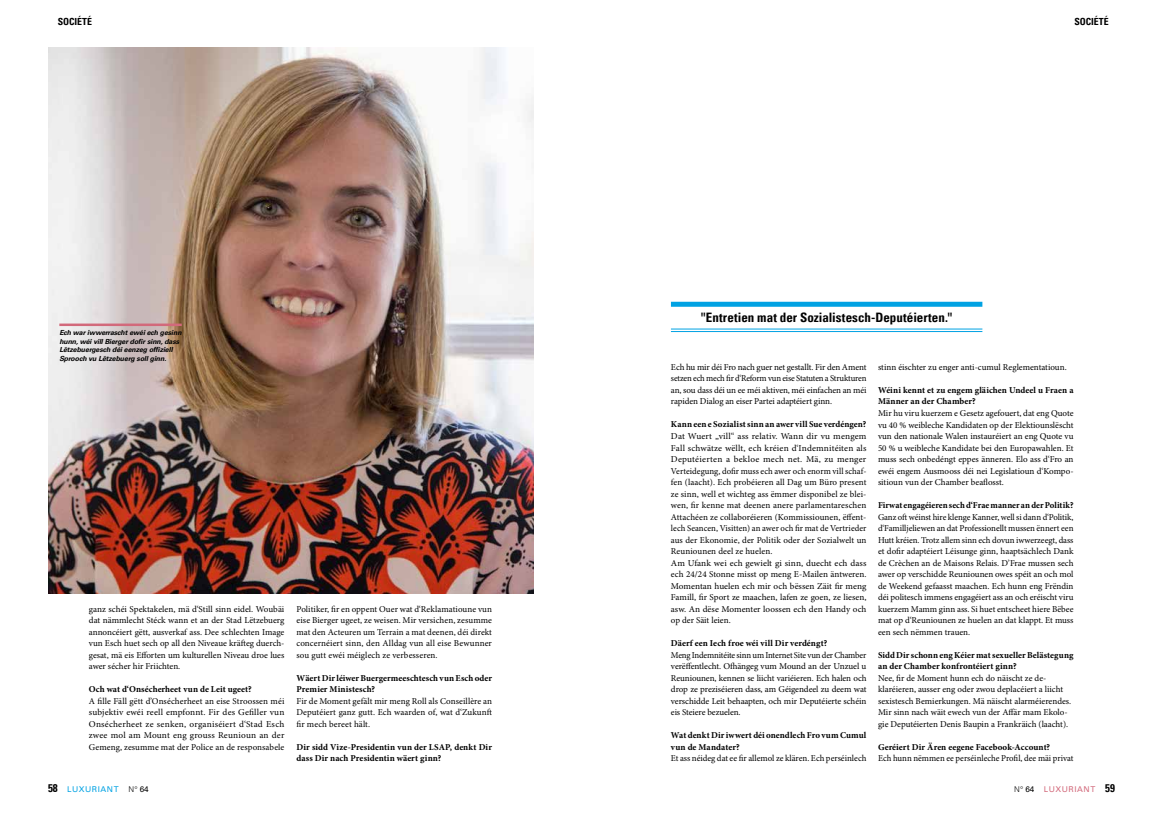
<style>
.page{position:relative;width:1163px;height:823px;background:#fff}
.page>*{position:absolute;margin:0;border:0;box-sizing:border-box;transform-origin:0 0}
.t1{font:700 condensed 13px "Univers LT Pro";color:#000}
.t2{font:700 condensed 9.8px "Univers LT Pro";color:#000}
.t3{font:9px/11.5px "Minion Pro";color:#000;text-align:justify}
.t4{font:700 9px/11.5px "Minion Pro";letter-spacing:.005em;color:#000}
.t5{font:8px "Univers LT Pro 55 Roman";letter-spacing:.065em;color:#00a2e3}
.t6{font:8px "Univers LT Pro 55 Roman";letter-spacing:.065em;color:#d2697b}
.t7{font:italic 700 7px/8.6px "Univers LT Pro 65";letter-spacing:-.01em;color:#000}
.s1{font-family:"Univers LT Pro";font-weight:700;font-stretch:condensed;font-size:11px;color:#000}
.s2{font-family:"Univers LT Pro 45";font-weight:300;color:#000}
.s3{color:#000}
</style>
<div class="page">
<img style="left:48px;top:48px;width:485px;height:544px">
<hr style="left:59px;top:323px;width:123px;height:3px;background:#d2697b">
<div style="left:670px;top:301px;width:312px;height:5px;background:#00a2e3"></div>
<hr style="left:670px;top:328px;width:312px;height:1px;background:#00a2e3">
<hr style="left:670px;top:331px;width:312px;height:1px;background:#00a2e3">
<p class="t2" style="left:58px;top:16px;width:36px">SOCIÉTÉ</p>
<p class="t7" style="left:59px;top:328px;width:124px">Ech war iwwerrascht ewéi ech gesinn hunn, wéi vill Bierger dofir sinn, dass Lëtzebuergesch déi eenzeg offiziell Sprooch vu Lëtzebuerg soll ginn.</p>
<p class="t3" style="left:89px;top:602px;width:197px">ganz schéi Spektakelen, mä d‘Still sinn eidel. Woubäi dat nämmlecht Stéck wann et an der Stad Lëtzebuerg annoncéiert gëtt, ausverkaf ass. Dee schlechten Image vun Esch huet sech op all den Niveaue kräfteg duerch&shy;gesat, mä eis Efforten um kulturellen Niveau droe lues awer sécher hir Friichten.</p>
<p class="t4" style="left:89px;top:683px;width:164px">Och wat d‘Onsécherheet vun de Leit ugeet?</p>
<p class="t3" style="left:89px;top:694px;width:197px">A fille Fäll gëtt d’Onsécherheet an eise Stroossen méi subjektiv ewéi reell empfonnt. Fir des Gefiller vun Onsécherheet ze senken, organiséiert d‘Stad Esch zwee mol am Mount eng grouss Reunioun an der Gemeng, zesumme mat der Police an de responsabele</p>
<p class="t3" style="left:296px;top:602px;width:197px">Politiker, fir en oppent Ouer wat d‘Reklamatioune vun eise Bierger ugeet, ze weisen. Mir versichen, zesumme mat den Acteuren um Terrain a mat deenen, déi direkt concernéiert sinn, den Alldag vun all eise Bewunner sou gutt ewéi méiglech ze verbesseren.</p>
<p class="t4" style="left:296px;top:671px;width:197px">Wäert Dir léiwer Buergermeeschtesch vun Esch oder<br>Premier Ministesch?</p>
<p class="t3" style="left:296px;top:694px;width:197px">Fir de Moment gefält mir meng Roll als Conseillère an Deputéiert ganz gutt. Ech waarden of, wat d‘Zukunft fir mech bereet hält.</p>
<p class="t4" style="left:296px;top:740px;width:197px">Dir sidd Vize-Presidentin vun der LSAP, denkt Dir dass Dir nach Presidentin wäert ginn?</p>
<h1 class="t1" style="left:701px;top:309px;width:252px">"Entretien mat der Sozialistesch-Deputéierten."</h1>
<p class="t2" style="left:1074px;top:16px;width:36px">SOCIÉTÉ</p>
<p class="t3" style="left:670px;top:361px;width:197px">Ech hu mir déi Fro nach guer net gestallt. Fir den Ament setzen ech mech fir d‘Reform vun eise Statuten a Strukturen an, sou dass déi un ee méi aktiven, méi einfachen an méi rapiden Dialog an eiser Partei adaptéiert ginn.</p>
<p class="t4" style="left:670px;top:418px;width:197px">Kann een e Sozialist sinn an awer vill Sue verdéngen?</p>
<p class="t3" style="left:670px;top:430px;width:197px;text-align:left">Dat Wuert „vill“ ass relativ. Wann dir vu mengem Fall schwätze wëllt, ech kréien d‘Indemnitéiten als Deputéierten a bekloe mech net. Mä, zu menger Verteidegung, dofir muss ech awer och enorm vill schaf&shy;fen (laacht). Ech probéieren all Dag um Büro present ze sinn, well et wichteg ass ëmmer disponibel ze blei&shy;wen, fir kenne mat deenen anere parlamentareschen Attachéen ze collaboréieren (Kommissiounen, ëffent&shy;lech Seancen, Visitten) an awer och fir mat de Vertrieder aus der Ekonomie, der Politik oder der Sozialwelt un Reuniounen deel ze huelen.<br>Am Ufank wei ech gewielt gi sinn, duecht ech dass ech 24/24 Stonne misst op meng E-Mailen äntweren.<br>Momentan huelen ech mir och bëssen Zäit fir meng Famill, fir Sport ze maachen, lafen ze goen, ze liesen, asw. An dëse Momenter loossen ech den Handy och op der Säit leien.</p>
<p class="t4" style="left:670px;top:637px;width:158px">Däerf een Iech froe wéi vill Dir verdéngt?</p>
<p class="t3" style="left:670px;top:648px;width:197px">Meng Indemnitéite sinn um Internet Site vun der Chamber verëffentlecht. Ofhängeg vum Mound an der Unzuel u Reuniounen, kennen se liicht variéieren. Ech halen och drop ze preziséieren dass, am Géigendeel zu deem wat verschidde Leit behaapten, och mir Deputéierte schéin eis Steiere bezuelen.</p>
<p class="t4" style="left:670px;top:729px;width:197px">Wat denkt Dir iwwert déi onendlech Fro vum Cumul vun de Mandater?</p>
<p class="t3" style="left:670px;top:752px;width:197px">Et ass néideg dat ee fir allemol ze klären. Ech perséinlech</p>
<p class="t3" style="left:877px;top:361px;width:190px">stinn éischter zu enger anti-cumul Reglementatioun.</p>
<p class="t4" style="left:877px;top:384px;width:197px">Wéini kennt et zu engem gläichen Undeel u Fraen a<br>Männer an der Chamber?</p>
<p class="t3" style="left:877px;top:407px;width:197px">Mir hu viru kuerzem e Gesetz agefouert, dat eng Quote vu 40 % weibleche Kandidaten op der Elektiounslëscht vun den nationale Walen instauréiert an eng Quote vu 50 % u weibleche Kandidate bei den Europawahlen. Et muss sech onbedéngt eppes änneren. Elo ass d‘Fro an ewéi engem Ausmooss déi nei Legislatioun d‘Kompo&shy;sitioun vun der Chamber beaflosst.</p>
<p class="t4" style="left:877px;top:499px;width:197px">Firwat engagéieren sech d‘Frae manner an der Politik?</p>
<p class="t3" style="left:877px;top:510px;width:197px">Ganz oft wéinst hire klenge Kanner, well si dann d‘Politik, d‘Familljeliewen an dat Professionellt mussen ënnert een Hutt kréien. Trotz allem sinn ech dovun iwwerzeegt, dass et dofir adaptéiert Léisunge ginn, haaptsächlech Dank de Crèchen an de Maisons Relais. D’Frae mussen sech awer op verschidde Reuniounen owes spéit an och mol de Weekend gefaasst maachen. Ech hunn eng Frëndin déi politesch immens engagéiert ass an och eréischt viru kuerzem Mamm ginn ass. Si huet entscheet hiere Bëbee mat op d‘Reuniounen ze huelen an dat klappt. Et muss een sech nëmmen trauen.</p>
<p class="t4" style="left:877px;top:648px;width:197px">Sidd Dir schonn eng Kéier mat sexueller Belästegung an der Chamber konfrontéiert ginn?</p>
<p class="t3" style="left:877px;top:671px;width:195px;text-align:left">Nee, fir de Moment hunn ech do näischt ze de&shy;klaréieren, ausser eng oder zwou deplacéiert a liicht sexistesch Bemierkungen. Mä näischt alarméierendes.<br>Mir sinn nach wäit ewech vun der Affär mam Ekolo&shy;gie Deputéierten Denis Baupin a Frankräich (laacht).</p>
<p class="t4" style="left:877px;top:740px;width:174px">Geréiert Dir Ären eegene Facebook-Account?</p>
<p class="t3" style="left:877px;top:752px;width:197px">Ech hunn nëmmen ee perséinleche Profil, dee mäi privat</p>
<p class="t5" style="left:48px;top:783px;width:102px"><span class="s1">58</span> LUXURIANT <span class="s2">N°</span> <span class="s3">64</span></p>
<p class="t6" style="left:1014px;top:783px;width:102px"><span class="s2">N°</span> <span class="s3">64</span> LUXURIANT <span class="s1">59</span></p>
</div>
